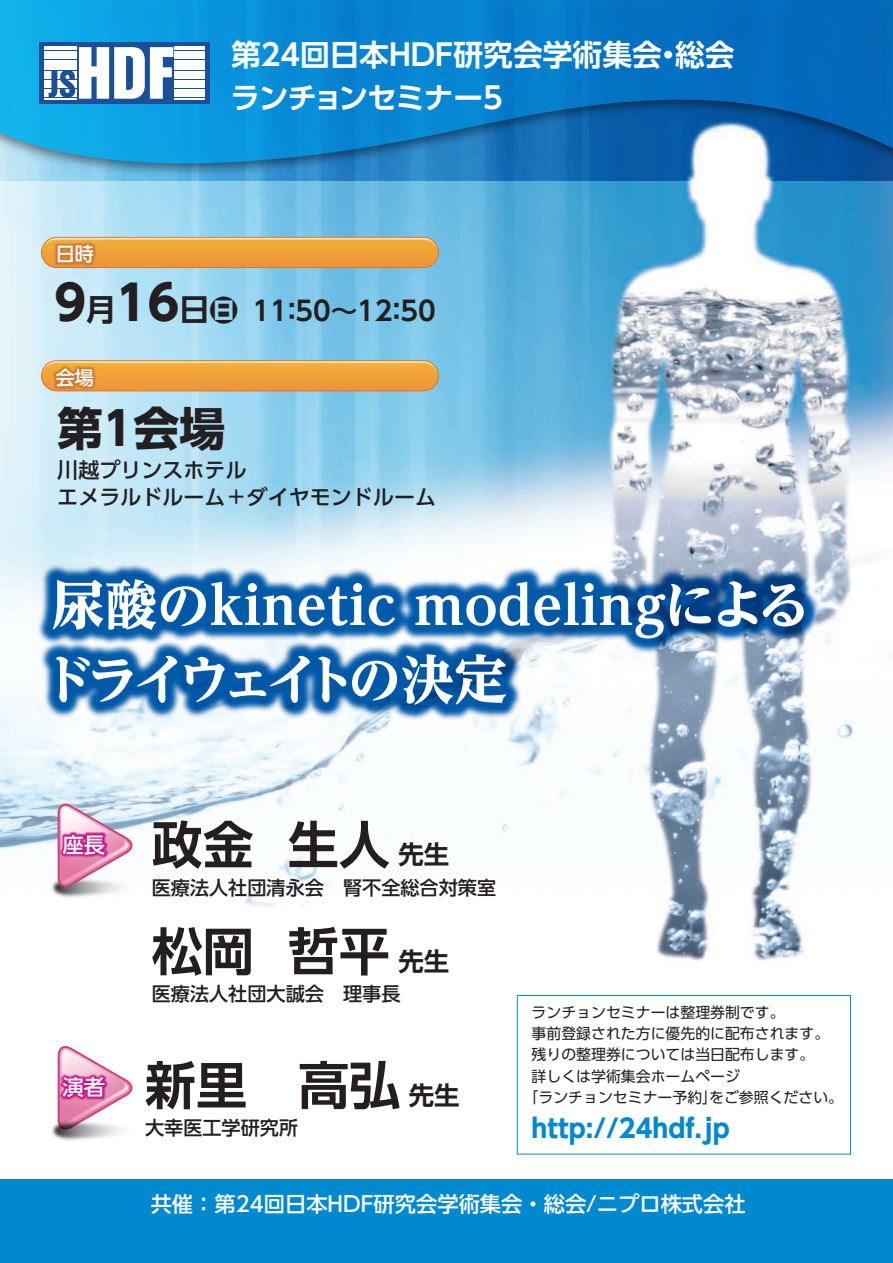
<style>
.page{position:relative;width:893px;height:1263px;background:#fff}
.page>*{position:absolute;margin:0;border:0;box-sizing:border-box;transform-origin:0 0}
.t1{font:800 53.1px/74.4px "UD Reimin Pr 6";color:#fff}
.t2{font:700 51px "UD Shin Go Pr 6 De";color:#231f20}
.t3{font:700 45.9px "UD Shin Go Pr 6";color:#231f20}
.t4{font:700 29.7px/42.6px "UD Shin Go Pr 6 De";color:#fff}
.t5{font:700 26.85px "UD Shin Go Pr 6 De";color:#231f20}
.t6{font:700 25.5px "UD Shin Go Pr 6";color:#0089cf}
.t7{font:500 21.3px "UD Shin Go Pr 6";color:#fff}
.t8{font:500 21px/26.8px "UD Shin Go Pr 6";color:#231f20}
.t9{font:500 19.2px "UD Shin Go Pr 6";color:#231f20}
.t10{font:500 19.2px "UD Shin Go Pr 6";color:#fff}
.t11{font:14.85px "UD Shin Go Pr 6";color:#231f20}
.s1{font-family:"UD Shin Go Pr 6";font-size:47.85px}
.s2{font-size:30.6px}
.s3{font-family:"UD Shin Go Pr 6";font-size:28.65px}
.s4{font-size:25.5px}
</style>
<div class="page">
<img style="left:0;top:180px;width:893px;height:925px">
<svg style="left:0;top:0;width:893px;height:180px;background:#1482c8"></svg>
<div style="left:0;top:1180px;width:893px;height:83px;background:#0089cf"></div>
<div style="left:517px;top:995px;width:334px;height:159px;border:1px solid #0089cf"></div>
<img style="left:0;top:827px;width:193px;height:122px">
<img style="left:5px;top:787px;width:158px;height:130px">
<img style="left:0;top:1069px;width:193px;height:111px">
<img style="left:5px;top:1018px;width:158px;height:141px">
<svg style="left:152px;top:237px;width:287px;height:31px;background:#eda241"></svg>
<svg style="left:152px;top:360px;width:287px;height:31px;background:#eda343"></svg>
<img style="left:0;top:187px;width:152px;height:123px">
<img style="left:0;top:310px;width:152px;height:138px">
<img style="left:0;top:504px;width:879px;height:283px">
<svg style="left:40px;top:42px;width:170px;height:62px;fill:#1b4f97"></svg>
<hr style="left:44px;top:47px;width:32px;height:1px;background:#fff">
<hr style="left:44px;top:49px;width:32px;height:1px;background:#fff">
<hr style="left:44px;top:51px;width:32px;height:1px;background:#fff">
<hr style="left:44px;top:53px;width:32px;height:1px;background:#fff">
<hr style="left:44px;top:55px;width:32px;height:2px;background:#fff">
<hr style="left:44px;top:58px;width:32px;height:1px;background:#fff">
<hr style="left:44px;top:60px;width:32px;height:1px;background:#fff">
<hr style="left:44px;top:62px;width:32px;height:1px;background:#fff">
<hr style="left:44px;top:64px;width:32px;height:2px;background:#fff">
<hr style="left:44px;top:67px;width:32px;height:1px;background:#fff">
<hr style="left:44px;top:69px;width:32px;height:1px;background:#fff">
<hr style="left:44px;top:71px;width:32px;height:1px;background:#fff">
<hr style="left:44px;top:73px;width:32px;height:2px;background:#fff">
<hr style="left:44px;top:76px;width:32px;height:1px;background:#fff">
<hr style="left:44px;top:78px;width:32px;height:1px;background:#fff">
<hr style="left:44px;top:80px;width:32px;height:1px;background:#fff">
<hr style="left:44px;top:82px;width:32px;height:1px;background:#fff">
<hr style="left:44px;top:85px;width:32px;height:1px;background:#fff">
<hr style="left:44px;top:87px;width:32px;height:1px;background:#fff">
<hr style="left:44px;top:89px;width:32px;height:1px;background:#fff">
<hr style="left:44px;top:91px;width:32px;height:1px;background:#fff">
<hr style="left:44px;top:94px;width:32px;height:1px;background:#fff">
<hr style="left:44px;top:96px;width:32px;height:1px;background:#fff">
<hr style="left:44px;top:98px;width:32px;height:1px;background:#fff">
<hr style="left:175px;top:47px;width:30px;height:1px;background:#fff">
<hr style="left:175px;top:49px;width:30px;height:1px;background:#fff">
<hr style="left:175px;top:51px;width:30px;height:1px;background:#fff">
<hr style="left:175px;top:53px;width:30px;height:1px;background:#fff">
<hr style="left:175px;top:55px;width:30px;height:2px;background:#fff">
<hr style="left:175px;top:58px;width:30px;height:1px;background:#fff">
<hr style="left:175px;top:60px;width:30px;height:1px;background:#fff">
<hr style="left:175px;top:62px;width:30px;height:1px;background:#fff">
<hr style="left:175px;top:64px;width:30px;height:2px;background:#fff">
<hr style="left:175px;top:67px;width:30px;height:1px;background:#fff">
<hr style="left:175px;top:69px;width:30px;height:1px;background:#fff">
<hr style="left:175px;top:71px;width:30px;height:1px;background:#fff">
<hr style="left:175px;top:73px;width:30px;height:2px;background:#fff">
<hr style="left:175px;top:76px;width:30px;height:1px;background:#fff">
<hr style="left:175px;top:78px;width:30px;height:1px;background:#fff">
<hr style="left:175px;top:80px;width:30px;height:1px;background:#fff">
<hr style="left:175px;top:82px;width:30px;height:1px;background:#fff">
<hr style="left:175px;top:85px;width:30px;height:1px;background:#fff">
<hr style="left:175px;top:87px;width:30px;height:1px;background:#fff">
<hr style="left:175px;top:89px;width:30px;height:1px;background:#fff">
<hr style="left:175px;top:91px;width:30px;height:1px;background:#fff">
<hr style="left:175px;top:94px;width:30px;height:1px;background:#fff">
<hr style="left:175px;top:96px;width:30px;height:1px;background:#fff">
<hr style="left:175px;top:98px;width:30px;height:1px;background:#fff">
<svg style="left:49px;top:47px;width:124px;height:52px"></svg>
<p class="t10" style="left:56px;top:239px;width:40px">日時</p>
<h3 class="t4" style="left:231px;top:33px;width:506px">第24回日本HDF研究会学術集会・総会ランチョンセミナー5</h3>
<h3 class="t5" style="left:54px;top:289px;width:383px"><span class="s1">9</span><span class="s2">月</span><span class="s1">16</span><span class="s2">日</span><span class="s3">日</span> 11：50～12：50</h3>
<p class="t10" style="left:56px;top:362px;width:40px">会場</p>
<h3 class="t3" style="left:57px;top:391px;width:170px">第1会場</h3>
<h3 class="t8" style="left:57px;top:456px;width:380px">川越プリンスホテル<br>エメラルドルーム＋ダイヤモンドルーム</h3>
<h1 class="t1" style="left:41px;top:567px;width:771px">尿酸のkinetic modelingによるドライウェイトの決定</h1>
<h3 class="t7" style="left:63px;top:827px;width:44px">座長</h3>
<h3 class="t7" style="left:63px;top:1069px;width:44px">演者</h3>
<h2 class="t2" style="left:152px;top:803px;width:325px">政金 生人 <span class="s4">先生　</span></h2>
<p class="t9" style="left:152px;top:872px;width:346px">医療法人社団清永会　腎不全総合対策室</p>
<h2 class="t2" style="left:152px;top:910px;width:325px">松岡 哲平 <span class="s4">先生　</span></h2>
<p class="t9" style="left:152px;top:978px;width:250px">医療法人社団大誠会　理事長</p>
<h2 class="t2" style="left:145px;top:1044px;width:316px">新里　高弘 <span class="s4">先生</span></h2>
<p class="t9" style="left:145px;top:1112px;width:155px">大幸医工学研究所</p>
<p class="t11" style="left:532px;top:1000px;width:254px">ランチョンセミナーは整理券制です。</p>
<p class="t11" style="left:532px;top:1021px;width:299px">事前登録された方に優先的に配布されます。</p>
<p class="t11" style="left:532px;top:1043px;width:284px">残りの整理券については当日配布します。</p>
<p class="t11" style="left:532px;top:1064px;width:210px">詳しくは学術集会ホームページ</p>
<p class="t11" style="left:524px;top:1085px;width:321px">「ランチョンセミナー予約」をご参照ください。</p>
<h3 class="t6" style="left:532px;top:1107px;width:200px">http://24hdf.jp</h3>
<h3 class="t7" style="left:151px;top:1187px;width:596px">共催：第24回日本HDF研究会学術集会・総会/ニプロ株式会社</h3>
</div>
